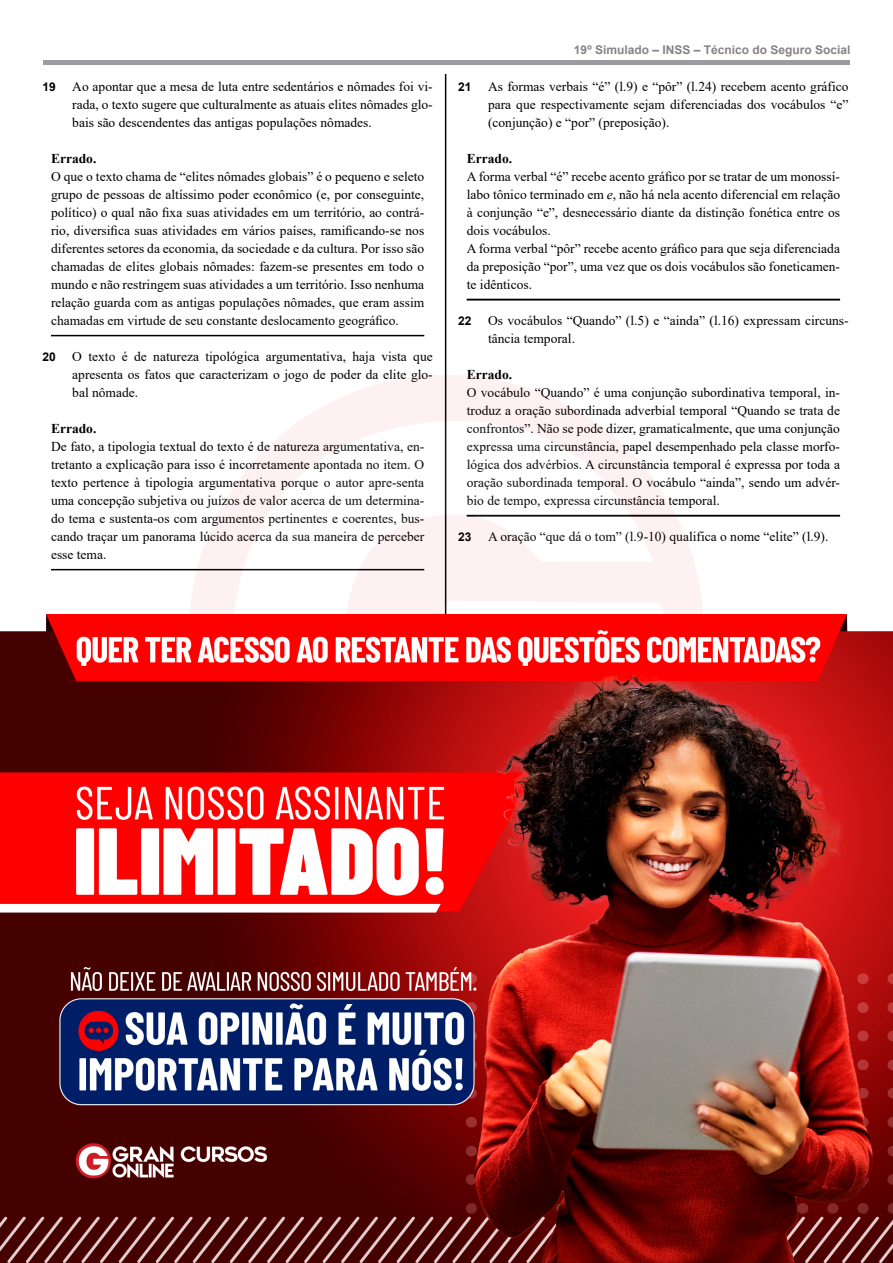
<style>
.page{position:relative;width:893px;height:1263px;background:#fff}
.page>*{position:absolute;margin:0;border:0;box-sizing:border-box;transform-origin:0 0}
.t1{font:13.5px/18px "Times New Roman";color:#000;text-align:justify}
.t2{font:700 13.5px "Times New Roman";color:#000}
.t3{font:700 12px "Arial";color:#868388}
.s1{font-family:"Arial";font-weight:700;font-size:12px}
.s2{font-style:italic}
</style>
<div class="page">
<hr style="left:445px;top:74px;width:1px;height:1121px;background:#000">
<div style="left:43px;top:60px;width:807px;height:5px;background:#9d9ba0"></div>
<hr style="left:51px;top:335px;width:373px;height:1px;background:#000">
<hr style="left:51px;top:569px;width:373px;height:1px;background:#000">
<hr style="left:467px;top:299px;width:373px;height:1px;background:#000">
<hr style="left:467px;top:515px;width:373px;height:1px;background:#000">
<svg style="left:189px;top:375px;width:515px;height:239px"></svg>
<svg style="left:219px;top:419px;width:450px;height:195px"></svg>
<img style="left:0;top:614px;width:893px;height:649px">
<p class="t1" style="left:72px;top:77px;width:362px;text-indent:-30px"><span class="s1">19</span> Ao apontar que a mesa de luta entre sedentários e nômades foi vi&shy;rada, o texto sugere que culturalmente as atuais elites nômades glo&shy;bais são descendentes das antigas populações nômades.</p>
<p class="t2" style="left:51px;top:148px;width:47px">Errado.</p>
<p class="t1" style="left:51px;top:167px;width:375px">O que o texto chama de “elites nômades globais” é o pequeno e seleto grupo de pessoas de altíssimo poder econômico (e, por conseguinte, político) o qual não fixa suas atividades em um território, ao contrá&shy;rio, diversifica suas atividades em vários países, ramificando-se nos diferentes setores da economia, da sociedade e da cultura. Por isso são chamadas de elites globais nômades: fazem-se presentes em todo o mundo e não restringem suas atividades a um território. Isso nenhuma relação guarda com as antigas populações nômades, que eram assim chamadas em virtude de seu constante deslocamento geográfico.</p>
<p class="t1" style="left:72px;top:347px;width:362px;text-indent:-30px"><span class="s1">20</span> O texto é de natureza tipológica argumentativa, haja vista que apresenta os fatos que caracterizam o jogo de poder da elite glo&shy;bal nômade.</p>
<p class="t2" style="left:51px;top:418px;width:47px">Errado.</p>
<p class="t1" style="left:51px;top:437px;width:375px">De fato, a tipologia textual do texto é de natureza argumentativa, en&shy;tretanto a explicação para isso é incorretamente apontada no item. O texto pertence à tipologia argumentativa porque o autor apre-senta uma concepção subjetiva ou juízos de valor acerca de um determina&shy;do tema e sustenta-os com argumentos pertinentes e coerentes, bus&shy;cando traçar um panorama lúcido acerca da sua maneira de perceber esse tema.</p>
<p class="t3" style="left:574px;top:41px;width:278px">19º Simulado – INSS – Técnico do Seguro Social</p>
<p class="t1" style="left:488px;top:77px;width:362px;text-indent:-30px"><span class="s1">21</span> As formas verbais “é” (l.9) e “pôr” (l.24) recebem acento gráfico para que respectivamente sejam diferenciadas dos vocábulos “e” (conjunção) e “por” (preposição).</p>
<p class="t2" style="left:467px;top:148px;width:47px">Errado.</p>
<p class="t1" style="left:467px;top:167px;width:375px;text-align:left">A forma verbal “é” recebe acento gráfico por se tratar de um monossí&shy;labo tônico terminado em <span class="s2">e</span>, não há nela acento diferencial em relação à conjunção “e”, desnecessário diante da distinção fonética entre os dois vocábulos.<br>A forma verbal “pôr” recebe acento gráfico para que seja diferenciada da preposição “por”, uma vez que os dois vocábulos são foneticamen&shy;te idênticos.</p>
<p class="t1" style="left:488px;top:311px;width:362px;text-indent:-30px"><span class="s1">22</span> Os vocábulos “Quando” (l.5) e “ainda” (l.16) expressam circuns&shy;tância temporal.</p>
<p class="t2" style="left:467px;top:364px;width:47px">Errado.</p>
<p class="t1" style="left:467px;top:383px;width:375px">O vocábulo “Quando” é uma conjunção subordinativa temporal, in&shy;troduz a oração subordinada adverbial temporal “Quando se trata de confrontos”. Não se pode dizer, gramaticalmente, que uma conjunção expressa uma circunstância, papel desempenhado pela classe morfo&shy;lógica dos advérbios. A circunstância temporal é expressa por toda a oração subordinada temporal. O vocábulo “ainda”, sendo um advér&shy;bio de tempo, expressa circunstância temporal.</p>
<p class="t1" style="left:458px;top:527px;width:372px"><span class="s1">23</span> A oração “que dá o tom” (l.9-10) qualifica o nome “elite” (l.9).</p>
</div>
